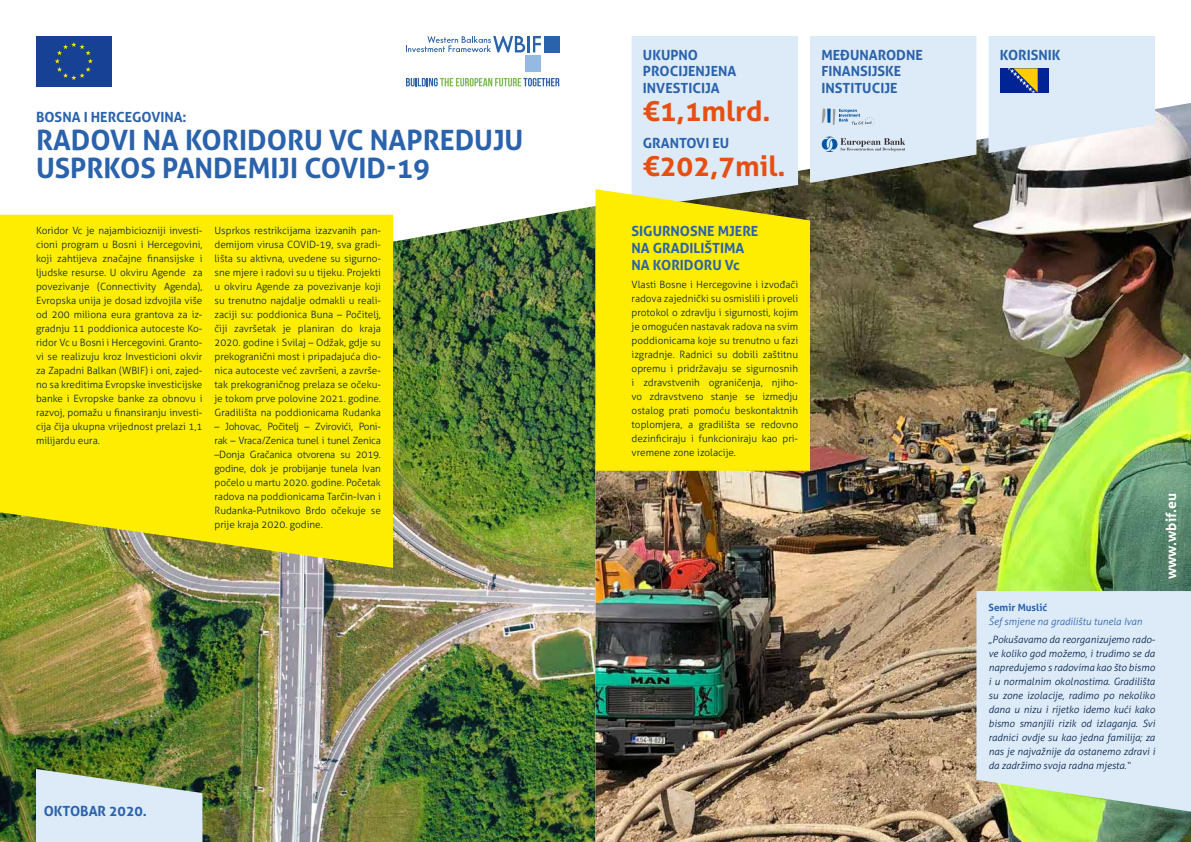
<style>
.page{position:relative;width:1191px;height:842px;background:#fff}
.page>*{position:absolute;margin:0;border:0;box-sizing:border-box;transform-origin:0 0}
.t1{font:700 28px/28px "Aller";color:#2a62ac}
.t2{font:700 28px "Aller";color:#e74e12}
.t3{font:700 14px/16.8px "Aller";color:#2a62ac}
.t4{font:700 14px "Aller";color:#fff}
.t5{font:300 10px/14px "Aller";color:#002047;text-align:justify}
.t6{font:italic 300 10px/14px "Aller";color:#002047;text-align:justify}
.t7{font:italic 300 10px "Aller";color:#2a62ac}
.t8{font:700 10px "Aller";color:#2a62ac}
</style>
<div class="page">
<img style="left:0;top:206px;width:595px;height:636px">
<img style="left:595px;top:103px;width:596px;height:739px">
<div style="left:631px;top:36px;width:167px;height:153px;background:#ddebf9"></div>
<svg style="left:36px;top:769px;width:166px;height:73px"></svg>
<div style="left:36px;top:36px;width:76px;height:50px;background:#164194"></div>
<svg style="left:55px;top:42px;width:38px;height:38px"></svg>
<svg style="left:406px;top:36px;width:135px;height:16px"></svg>
<div style="left:525px;top:55px;width:16px;height:16px;background:#94b9e3"></div>
<div style="left:544px;top:36px;width:15px;height:16px;background:#2a62ac"></div>
<svg style="left:406px;top:78px;width:153px;height:8px"></svg>
<svg style="left:595px;top:189px;width:215px;height:282px;fill:#ffed00"></svg>
<svg style="left:0;top:215px;width:393px;height:353px;fill:#ffed00"></svg>
<svg style="left:810px;top:36px;width:166px;height:147px"></svg>
<svg style="left:988px;top:36px;width:167px;height:117px"></svg>
<svg style="left:976px;top:591px;width:215px;height:221px;fill:#ddebf9"></svg>
<h2 class="t3" style="left:36px;top:109px;width:152px">BOSNA I HERCEGOVINA:</h2>
<h1 class="t1" style="left:36px;top:126px;width:489px">RADOVI NA KORIDORU VC NAPREDUJU<br>USPRKOS PANDEMIJI COVID-19</h1>
<p class="t5" style="left:36px;top:223px;width:168px">Koridor Vc je najambiciozniji investi&shy;cioni program u Bosni i Hercegovini, koji zahtijeva značajne finansijske i ljudske resurse. U okviru Agende za povezivanje (Connectivity Agenda), Evropska unija je dosad izdvojila više od 200 miliona eura grantova za iz&shy;gradnju 11 poddionica autoceste Ko&shy;ridor Vc u Bosni i Hercegovini. Granto&shy;vi se realizuju kroz Investicioni okvir za Zapadni Balkan (WBIF) i oni, zajed&shy;no sa kreditima Evropske investicijske banke i Evropske banke za obnovu i razvoj, pomažu u finansiranju investi&shy;cija čija ukupna vrijednost prelazi 1,1 milijardu eura.</p>
<p class="t5" style="left:214px;top:223px;width:168px">Usprkos restrikcijama izazvanih pan&shy;demijom virusa COVID-19, sva gradi&shy;lišta su aktivna, uvedene su sigurno&shy;sne mjere i radovi su u tijeku. Projekti u okviru Agende za povezivanje koji su trenutno najdalje odmakli u reali&shy;zaciji su: poddionica Buna – Počitelj, čiji završetak je planiran do kraja 2020. godine i Svilaj – Odžak, gdje su prekogranični most i pripadajuća dio&shy;nica autoceste već završeni, a završe&shy;tak prekograničnog prelaza se očeku&shy;je tokom prve polovine 2021. godine.<br>Gradilišta na poddionicama Rudanka</p>
<p class="t5" style="left:214px;top:419px;width:168px">– Johovac, Počitelj – Zvirovići, Poni&shy;rak – Vraca/Zenica tunel i tunel Zenica –Donja Gračanica otvorena su 2019. godine, dok je probijanje tunela Ivan počelo u martu 2020. godine. Početak radova na poddionicama Tarčin-Ivan i Rudanka-Putnikovo Brdo očekuje se prije kraja 2020. godine.</p>
<h2 class="t3" style="left:44px;top:803px;width:105px">OKTOBAR 2020.</h2>
<h2 class="t3" style="left:821px;top:46px;width:103px">MEĐUNARODNE<br>FINANSIJSKE<br>INSTITUCIJE</h2>
<h2 class="t3" style="left:643px;top:46px;width:57px">UKUPNO</h2>
<h2 class="t3" style="left:999px;top:46px;width:62px">KORISNIK</h2>
<h2 class="t3" style="left:643px;top:63px;width:95px">PROCIJENJENA<br>INVESTICIJA</h2>
<h1 class="t2" style="left:643px;top:94px;width:129px">€1,1mlrd.</h1>
<h2 class="t3" style="left:643px;top:134px;width:88px">GRANTOVI EU</h2>
<h1 class="t2" style="left:643px;top:149px;width:144px">€202,7mil.</h1>
<h2 class="t3" style="left:631px;top:223px;width:128px">SIGURNOSNE MJERE<br>NA GRADILIŠTIMA<br>NA KORIDORU Vc</h2>
<p class="t5" style="left:631px;top:277px;width:168px">Vlasti Bosne i Hercegovine i izvođači radova zajednički su osmislili i proveli protokol o zdravlju i sigurnosti, kojim je omogućen nastavak radova na svim poddionicama koje su trenutno u fazi izgradnje. Radnici su dobili zaštitnu opremu i pridržavaju se sigurnosnih i zdravstvenih ograničenja, njiho&shy;vo zdravstveno stanje se izmedju ostalog prati pomoću beskontaktnih toplomjera, a gradilišta se redovno dezinficiraju i funkcioniraju kao pri&shy;vremene zone izolacije.</p>
<p class="t8" style="left:988px;top:601px;width:60px">Semir Muslić</p>
<p class="t7" style="left:988px;top:616px;width:155px">Šef smjene na gradilištu tunela Ivan</p>
<p class="t6" style="left:988px;top:633px;width:168px">„Pokušavamo da reorganizujemo rado&shy;ve koliko god možemo, i trudimo se da napredujemo s radovima kao što bismo i u normalnim okolnostima. Gradilišta su zone izolacije, radimo po nekoliko dana u nizu i rijetko idemo kući kako bismo smanjili rizik od izlaganja. Svi radnici ovdje su kao jedna familija; za nas je najvažnije da ostanemo zdravi i da zadržimo svoja radna mjesta.“</p>
<h2 class="t4" style="left:1162px;top:579px;width:88px;rotate:-90deg">www.wbif.eu</h2>
</div>
